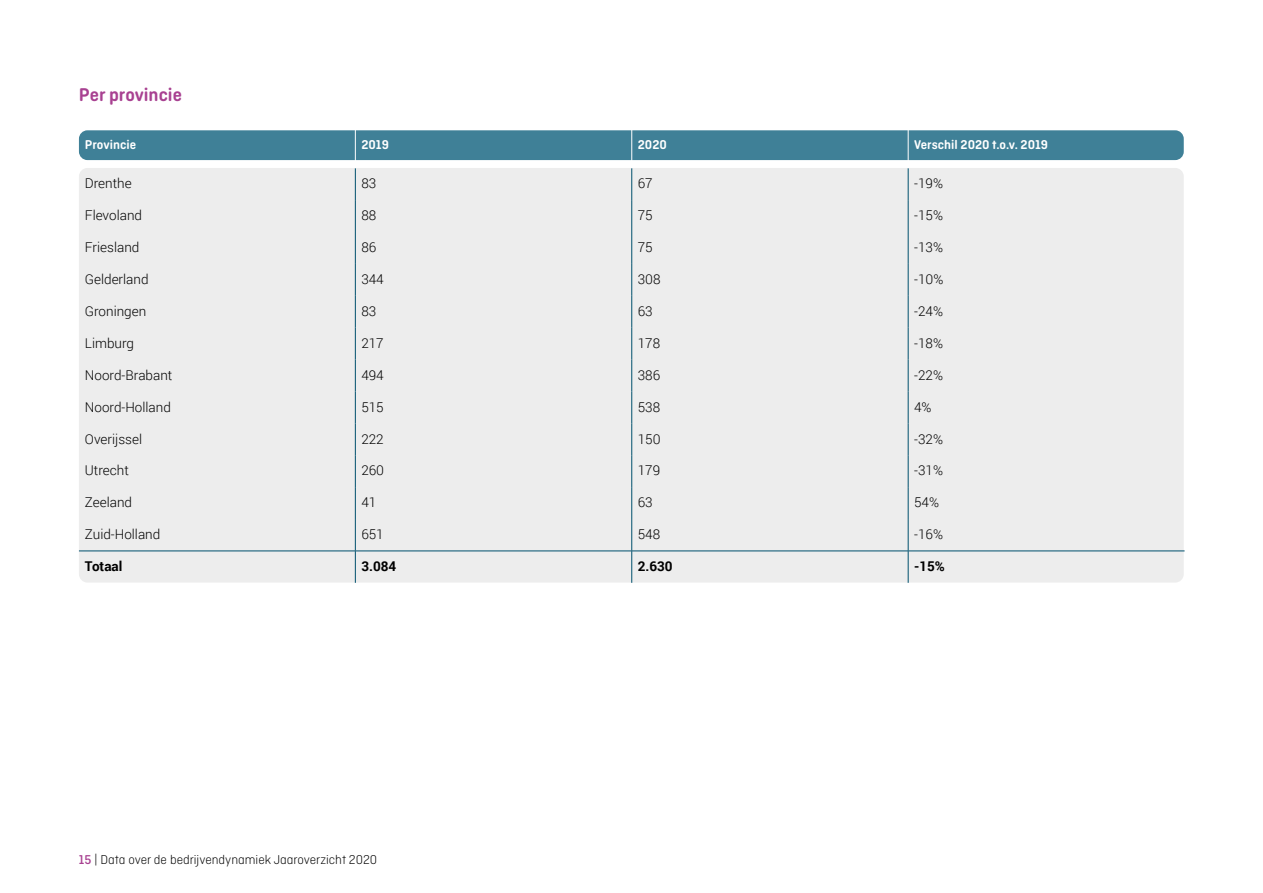
<style>
.page{position:relative;width:1263px;height:893px;background:#fff}
.page>*{position:absolute;margin:0;border:0;box-sizing:border-box;transform-origin:0 0}
._2_Tussenkop{font:600 19.5px "Ciutadella Rounded";color:#a84191}
._10_tabel{font:300 13.5px "Roboto";color:#000}
.t1{font:300 13.5px "Ciutadella Rounded";color:#000}
._9_tabel_header{font:600 13.5px "Ciutadella Rounded";color:#fff}
._10_tabel-2{font:700 13.5px "Roboto";color:#000}
.s1{font-weight:500;color:#a84191}
</style>
<div class="page">
<div style="left:79px;top:130px;width:1105px;height:30px;background:#3f8097;border-radius:9px"></div>
<div style="left:79px;top:168px;width:1105px;height:415px;background:#ededed;border-radius:9px"></div>
<hr style="left:79px;top:551px;width:276px;height:1px;background:#00506d">
<hr style="left:355px;top:551px;width:277px;height:1px;background:#00506d">
<hr style="left:632px;top:551px;width:276px;height:1px;background:#00506d">
<hr style="left:908px;top:551px;width:276px;height:1px;background:#00506d">
<hr style="left:355px;top:168px;width:1px;height:32px;background:#00506d">
<hr style="left:631px;top:168px;width:1px;height:32px;background:#00506d">
<hr style="left:908px;top:168px;width:1px;height:32px;background:#00506d">
<hr style="left:355px;top:200px;width:1px;height:32px;background:#00506d">
<hr style="left:631px;top:200px;width:1px;height:32px;background:#00506d">
<hr style="left:908px;top:200px;width:1px;height:32px;background:#00506d">
<hr style="left:355px;top:232px;width:1px;height:32px;background:#00506d">
<hr style="left:631px;top:232px;width:1px;height:32px;background:#00506d">
<hr style="left:908px;top:232px;width:1px;height:32px;background:#00506d">
<hr style="left:355px;top:264px;width:1px;height:32px;background:#00506d">
<hr style="left:631px;top:264px;width:1px;height:32px;background:#00506d">
<hr style="left:908px;top:264px;width:1px;height:32px;background:#00506d">
<hr style="left:355px;top:296px;width:1px;height:32px;background:#00506d">
<hr style="left:631px;top:296px;width:1px;height:32px;background:#00506d">
<hr style="left:908px;top:296px;width:1px;height:32px;background:#00506d">
<hr style="left:355px;top:328px;width:1px;height:32px;background:#00506d">
<hr style="left:631px;top:328px;width:1px;height:32px;background:#00506d">
<hr style="left:908px;top:328px;width:1px;height:32px;background:#00506d">
<hr style="left:355px;top:360px;width:1px;height:31px;background:#00506d">
<hr style="left:631px;top:360px;width:1px;height:31px;background:#00506d">
<hr style="left:908px;top:360px;width:1px;height:31px;background:#00506d">
<hr style="left:355px;top:391px;width:1px;height:32px;background:#00506d">
<hr style="left:631px;top:391px;width:1px;height:32px;background:#00506d">
<hr style="left:908px;top:391px;width:1px;height:32px;background:#00506d">
<hr style="left:355px;top:423px;width:1px;height:32px;background:#00506d">
<hr style="left:631px;top:423px;width:1px;height:32px;background:#00506d">
<hr style="left:908px;top:423px;width:1px;height:32px;background:#00506d">
<hr style="left:355px;top:455px;width:1px;height:32px;background:#00506d">
<hr style="left:631px;top:455px;width:1px;height:32px;background:#00506d">
<hr style="left:908px;top:455px;width:1px;height:32px;background:#00506d">
<hr style="left:355px;top:487px;width:1px;height:32px;background:#00506d">
<hr style="left:631px;top:487px;width:1px;height:32px;background:#00506d">
<hr style="left:908px;top:487px;width:1px;height:32px;background:#00506d">
<hr style="left:355px;top:519px;width:1px;height:32px;background:#00506d">
<hr style="left:631px;top:519px;width:1px;height:32px;background:#00506d">
<hr style="left:908px;top:519px;width:1px;height:32px;background:#00506d">
<hr style="left:355px;top:551px;width:1px;height:32px;background:#00506d">
<hr style="left:631px;top:551px;width:1px;height:32px;background:#00506d">
<hr style="left:908px;top:551px;width:1px;height:32px;background:#00506d">
<hr style="left:355px;top:130px;width:1px;height:38px;background:#fff">
<hr style="left:631px;top:130px;width:1px;height:38px;background:#fff">
<hr style="left:908px;top:130px;width:1px;height:38px;background:#fff">
<h3 class="_2_Tussenkop" style="left:79px;top:84px;width:104px">Per provincie</h3>
<p class="_9_tabel_header" style="left:85px;top:136px;width:53px">Provincie</p>
<p class="_9_tabel_header" style="left:361px;top:136px;width:29px">2019</p>
<p class="_9_tabel_header" style="left:638px;top:136px;width:31px">2020</p>
<p class="_9_tabel_header" style="left:914px;top:136px;width:135px">Verschil 2020 t.o.v. 2019</p>
<p class="_10_tabel" style="left:85px;top:174px;width:48px">Drenthe</p>
<p class="_10_tabel" style="left:361px;top:174px;width:16px">83</p>
<p class="_10_tabel" style="left:638px;top:174px;width:16px">67</p>
<p class="_10_tabel" style="left:914px;top:174px;width:30px">-19%</p>
<p class="_10_tabel" style="left:85px;top:206px;width:59px">Flevoland</p>
<p class="_10_tabel" style="left:361px;top:206px;width:16px">88</p>
<p class="_10_tabel" style="left:638px;top:206px;width:16px">75</p>
<p class="_10_tabel" style="left:914px;top:206px;width:30px">-15%</p>
<p class="_10_tabel" style="left:85px;top:238px;width:56px">Friesland</p>
<p class="_10_tabel" style="left:361px;top:238px;width:16px">86</p>
<p class="_10_tabel" style="left:638px;top:238px;width:16px">75</p>
<p class="_10_tabel" style="left:914px;top:238px;width:30px">-13%</p>
<p class="_10_tabel" style="left:85px;top:270px;width:65px">Gelderland</p>
<p class="_10_tabel" style="left:361px;top:270px;width:24px">344</p>
<p class="_10_tabel" style="left:638px;top:270px;width:24px">308</p>
<p class="_10_tabel" style="left:914px;top:270px;width:31px">-10%</p>
<p class="_10_tabel" style="left:85px;top:302px;width:63px">Groningen</p>
<p class="_10_tabel" style="left:361px;top:302px;width:16px">83</p>
<p class="_10_tabel" style="left:638px;top:302px;width:16px">63</p>
<p class="_10_tabel" style="left:914px;top:302px;width:30px">-24%</p>
<p class="_10_tabel" style="left:85px;top:334px;width:51px">Limburg</p>
<p class="_10_tabel" style="left:361px;top:334px;width:24px">217</p>
<p class="_10_tabel" style="left:638px;top:334px;width:24px">178</p>
<p class="_10_tabel" style="left:914px;top:334px;width:30px">-18%</p>
<p class="_10_tabel" style="left:85px;top:366px;width:89px">Noord-Brabant</p>
<p class="_10_tabel" style="left:361px;top:366px;width:24px">494</p>
<p class="_10_tabel" style="left:638px;top:366px;width:24px">386</p>
<p class="_10_tabel" style="left:914px;top:366px;width:30px">-22%</p>
<p class="_10_tabel" style="left:85px;top:397px;width:87px">Noord-Holland</p>
<p class="_10_tabel" style="left:361px;top:397px;width:24px">515</p>
<p class="_10_tabel" style="left:638px;top:397px;width:24px">538</p>
<p class="_10_tabel" style="left:914px;top:397px;width:19px">4%</p>
<p class="_10_tabel" style="left:85px;top:429px;width:59px">Overijssel</p>
<p class="_10_tabel" style="left:361px;top:429px;width:24px">222</p>
<p class="_10_tabel" style="left:638px;top:429px;width:24px">150</p>
<p class="_10_tabel" style="left:914px;top:429px;width:30px">-32%</p>
<p class="_10_tabel" style="left:85px;top:461px;width:45px">Utrecht</p>
<p class="_10_tabel" style="left:361px;top:461px;width:24px">260</p>
<p class="_10_tabel" style="left:638px;top:461px;width:24px">179</p>
<p class="_10_tabel" style="left:914px;top:461px;width:30px">-31%</p>
<p class="_10_tabel" style="left:85px;top:493px;width:49px">Zeeland</p>
<p class="_10_tabel" style="left:361px;top:493px;width:16px">41</p>
<p class="_10_tabel" style="left:638px;top:493px;width:16px">63</p>
<p class="_10_tabel" style="left:914px;top:493px;width:26px">54%</p>
<p class="_10_tabel" style="left:85px;top:525px;width:77px">Zuid-Holland</p>
<p class="_10_tabel" style="left:361px;top:525px;width:24px">651</p>
<p class="_10_tabel" style="left:638px;top:525px;width:24px">548</p>
<p class="_10_tabel" style="left:914px;top:525px;width:30px">-16%</p>
<p class="_10_tabel-2" style="left:85px;top:557px;width:39px">Totaal</p>
<p class="_10_tabel-2" style="left:361px;top:557px;width:36px">3.084</p>
<p class="_10_tabel-2" style="left:638px;top:557px;width:36px">2.630</p>
<p class="_10_tabel-2" style="left:914px;top:557px;width:32px">-15%</p>
<p class="t1" style="left:79px;top:852px;width:300px"><span class="s1">15</span> | Data over de bedrijvendynamiek Jaaroverzicht 2020</p>
</div>
